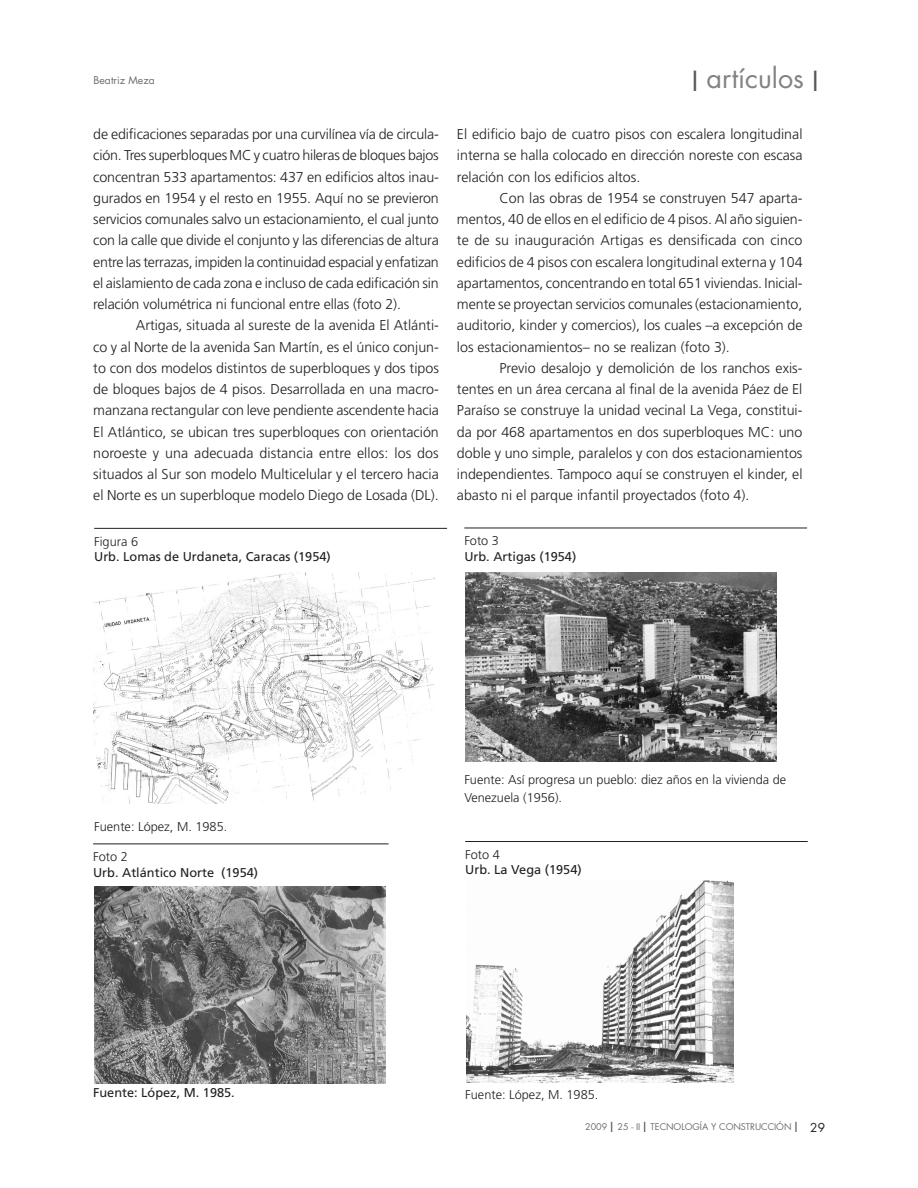
<style>
.page{position:relative;width:918px;height:1188px;background:#fff}
.page>*{position:absolute;margin:0;border:0;box-sizing:border-box;transform-origin:0 0}
.t1{font:27px "Futura";color:#808285}
.Mancha{font:300 14.25px/21.3px "Frutiger";color:#231f20;text-align:justify}
.ref_cuadro{font:12.75px/15.8px "Frutiger";color:#231f20}
.ref_cuadro-2{font:300 12.75px/18px "Frutiger";color:#231f20}
.Cabezales{font:10.5px "Futura";color:#6c6d70}
.t2{font:9px "Futura";color:#6c6d70}
.s1{font-weight:300}
.s2{color:#57585a}
.s3{font-size:13.5px;color:#57585a}
.s4{font-size:12px;color:#231f20}
</style>
<div class="page">
<img style="left:465px;top:573px;width:311px;height:188px">
<hr style="left:464px;top:528px;width:343px;height:1px;background:#231f20">
<img style="left:466px;top:880px;width:268px;height:202px">
<hr style="left:465px;top:841px;width:343px;height:1px;background:#231f20">
<img style="left:94px;top:886px;width:291px;height:197px">
<hr style="left:93px;top:844px;width:296px;height:1px;background:#231f20">
<img style="left:94px;top:572px;width:341px;height:232px">
<hr style="left:94px;top:528px;width:353px;height:1px;background:#231f20">
<p class="Cabezales" style="left:94px;top:73px;width:63px">Beatriz Meza</p>
<p class="Mancha" style="left:93px;top:123px;width:347px">de edificaciones separadas por una curvilínea vía de circula&shy;ción. Tres superbloques MC y cuatro hileras de bloques bajos concentran 533 apartamentos: 437 en edificios altos inau&shy;gurados en 1954 y el resto en 1955. Aquí no se previeron servicios comunales salvo un estacionamiento, el cual junto con la calle que divide el conjunto y las diferencias de altura entre las terrazas, impiden la continuidad espacial y enfatizan el aislamiento de cada zona e incluso de cada edificación sin relación volumétrica ni funcional entre ellas (foto 2).</p>
<p class="Mancha" style="left:93px;top:315px;width:347px;text-indent:43px">Artigas, situada al sureste de la avenida El Atlánti&shy;co y al Norte de la avenida San Martín, es el único conjun&shy;to con dos modelos distintos de superbloques y dos tipos de bloques bajos de 4 pisos. Desarrollada en una macro&shy;manzana rectangular con leve pendiente ascendente hacia El Atlántico, se ubican tres superbloques con orientación noroeste y una adecuada distancia entre ellos: los dos situados al Sur son modelo Multicelular y el tercero hacia el Norte es un superbloque modelo Diego de Losada (DL).</p>
<p class="ref_cuadro" style="left:94px;top:533px;width:238px"><span class="s1">Figura 6<br></span>Urb. Lomas de Urdaneta, Caracas (1954)</p>
<h1 class="t1" style="left:692px;top:61px;width:129px"><span class="s2">I</span> artículos <span class="s2">I</span></h1>
<p class="Mancha" style="left:457px;top:123px;width:347px">El edificio bajo de cuatro pisos con escalera longitudinal interna se halla colocado en dirección noreste con escasa relación con los edificios altos.</p>
<p class="Mancha" style="left:457px;top:187px;width:347px;text-indent:43px">Con las obras de 1954 se construyen 547 aparta&shy;mentos, 40 de ellos en el edificio de 4 pisos. Al año siguien&shy;te de su inauguración Artigas es densificada con cinco edificios de 4 pisos con escalera longitudinal externa y 104 apartamentos, concentrando en total 651 viviendas. Inicial&shy;mente se proyectan servicios comunales (estacionamiento, auditorio, kinder y comercios), los cuales –a excepción de los estacionamientos– no se realizan (foto 3).</p>
<p class="Mancha" style="left:457px;top:357px;width:347px;text-indent:43px">Previo desalojo y demolición de los ranchos exis&shy;tentes en un área cercana al final de la avenida Páez de El Paraíso se construye la unidad vecinal La Vega, constitui&shy;da por 468 apartamentos en dos superbloques MC: uno doble y uno simple, paralelos y con dos estacionamientos independientes. Tampoco aquí se construyen el kinder, el abasto ni el parque infantil proyectados (foto 4).</p>
<p class="ref_cuadro" style="left:464px;top:533px;width:113px"><span class="s1">Foto 3<br></span>Urb. Artigas (1954)</p>
<p class="ref_cuadro-2" style="left:94px;top:818px;width:135px">Fuente: López, M. 1985.</p>
<p class="ref_cuadro" style="left:93px;top:849px;width:167px"><span class="s1">Foto 2<br></span>Urb. Atlántico Norte (1954)</p>
<p class="ref_cuadro" style="left:93px;top:1085px;width:143px">Fuente: López, M. 1985.</p>
<p class="ref_cuadro-2" style="left:464px;top:770px;width:323px">Fuente: Así progresa un pueblo: diez años en la vivienda de<br>Venezuela (1956).</p>
<p class="ref_cuadro" style="left:465px;top:846px;width:118px"><span class="s1">Foto 4<br></span>Urb. La Vega (1954)</p>
<p class="ref_cuadro-2" style="left:465px;top:1086px;width:135px">Fuente: López, M. 1985.</p>
<p class="t2" style="left:585px;top:1121px;width:241px">2009 <span class="s3">I</span> 25 - II <span class="s3">I</span> TECNOLOGÍA Y CONSTRUCCIÓN <span class="s3">I</span> <span class="s4">29</span></p>
</div>
